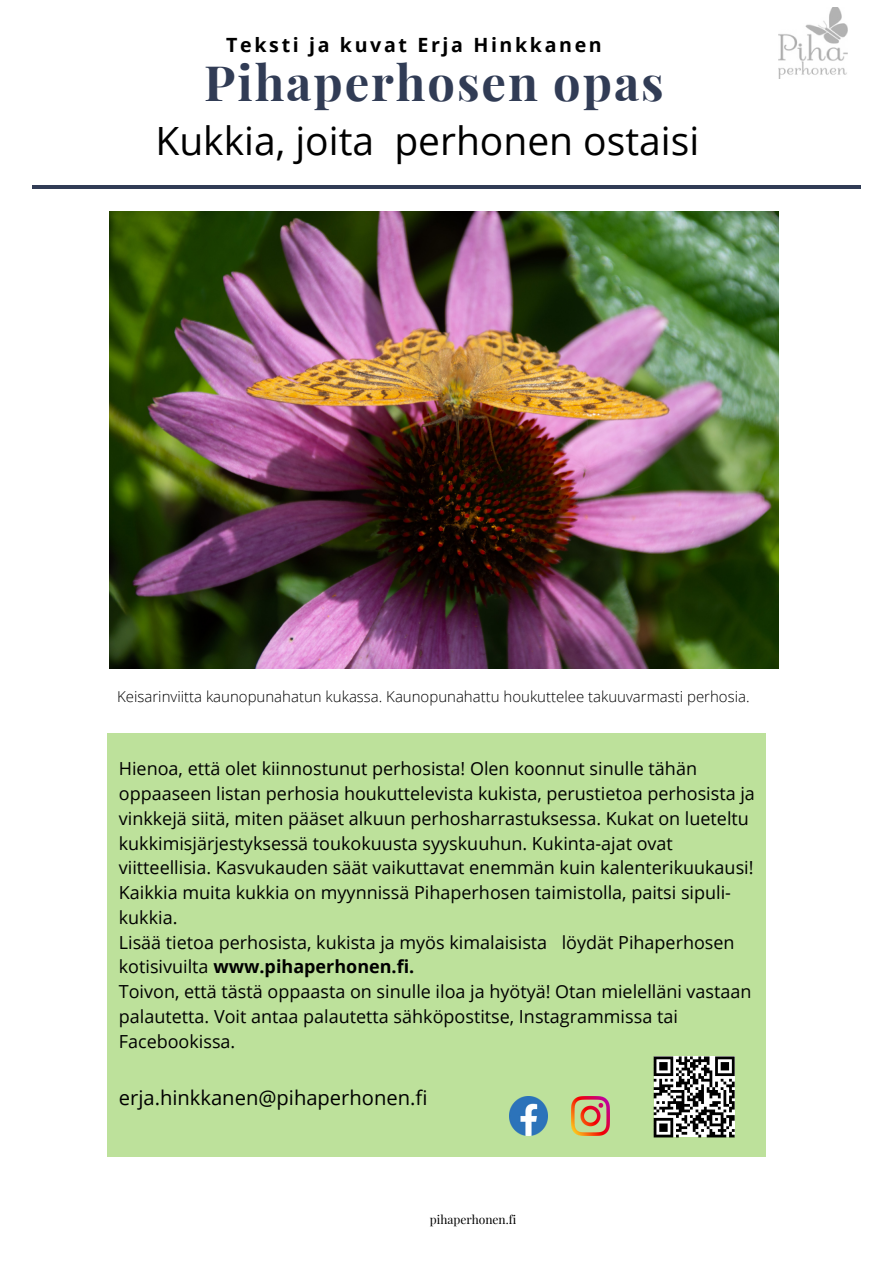
<style>
.page{position:relative;width:893px;height:1264px;background:#fff}
.page>*{position:absolute;margin:0;border:0;box-sizing:border-box;transform-origin:0 0}
.t1{font:700 48.75px "Playfair Display";letter-spacing:.04em;color:#313c55}
.t2{font:39px "Open Sans";color:#000}
.t3{font:20.1px "Open Sans";color:#000}
.t4{font:700 19.65px "Open Sans";letter-spacing:.135em;color:#000}
.t5{font:18px/24.8px "Open Sans";color:#000}
.t6{font:300 15px "Open Sans";color:#000}
.t7{font:12px "Playfair Display";color:#000}
.s1{font-weight:700}
</style>
<div class="page">
<hr style="left:32px;top:185px;width:828px;height:3px;background:#313c55">
<img style="left:778px;top:7px;width:69px;height:71px">
<div style="left:107px;top:733px;width:658px;height:423px;background:#bde19b"></div>
<img style="left:109px;top:211px;width:669px;height:457px">
<img style="left:509px;top:1096px;width:38px;height:39px">
<img style="left:571px;top:1096px;width:38px;height:39px">
<svg style="left:653px;top:1056px;width:81px;height:81px;background:#818180"></svg>
<p class="t4" style="left:226px;top:31px;width:377px">Teksti ja kuvat Erja Hinkkanen</p>
<h1 class="t1" style="left:204px;top:48px;width:461px">Pihaperhosen opas</h1>
<h2 class="t2" style="left:155px;top:113px;width:545px">Kukkia, joita perhonen ostaisi</h2>
<p class="t6" style="left:117px;top:686px;width:634px">Keisarinviitta kaunopunahatun kukassa. Kaunopunahattu houkuttelee takuuvarmasti perhosia.</p>
<p class="t5" style="left:119px;top:756px;width:637px">Hienoa, että olet kiinnostunut perhosista! Olen koonnut sinulle tähän oppaaseen listan perhosia houkuttelevista kukista, perustietoa perhosista ja vinkkejä siitä, miten pääset alkuun perhosharrastuksessa. Kukat on lueteltu kukkimisjärjestyksessä toukokuusta syyskuuhun. Kukinta-ajat ovat viitteellisia. Kasvukauden säät vaikuttavat enemmän kuin kalenterikuukausi!<br>Kaikkia muita kukkia on myynnissä Pihaperhosen taimistolla, paitsi sipuli&shy;kukkia.<br>Lisää tietoa perhosista, kukista ja myös kimalaisista löydät Pihaperhosen kotisivuilta <span class="s1">www.pihaperhonen.fi.<br></span>Toivon, että tästä oppaasta on sinulle iloa ja hyötyä! Otan mielelläni vastaan palautetta. Voit antaa palautetta sähköpostitse, Instagrammissa tai Facebookissa.</p>
<p class="t3" style="left:119px;top:1083px;width:310px">erja.hinkkanen@pihaperhonen.fi</p>
<p class="t7" style="left:430px;top:1211px;width:88px">pihaperhonen.fi</p>
</div>
